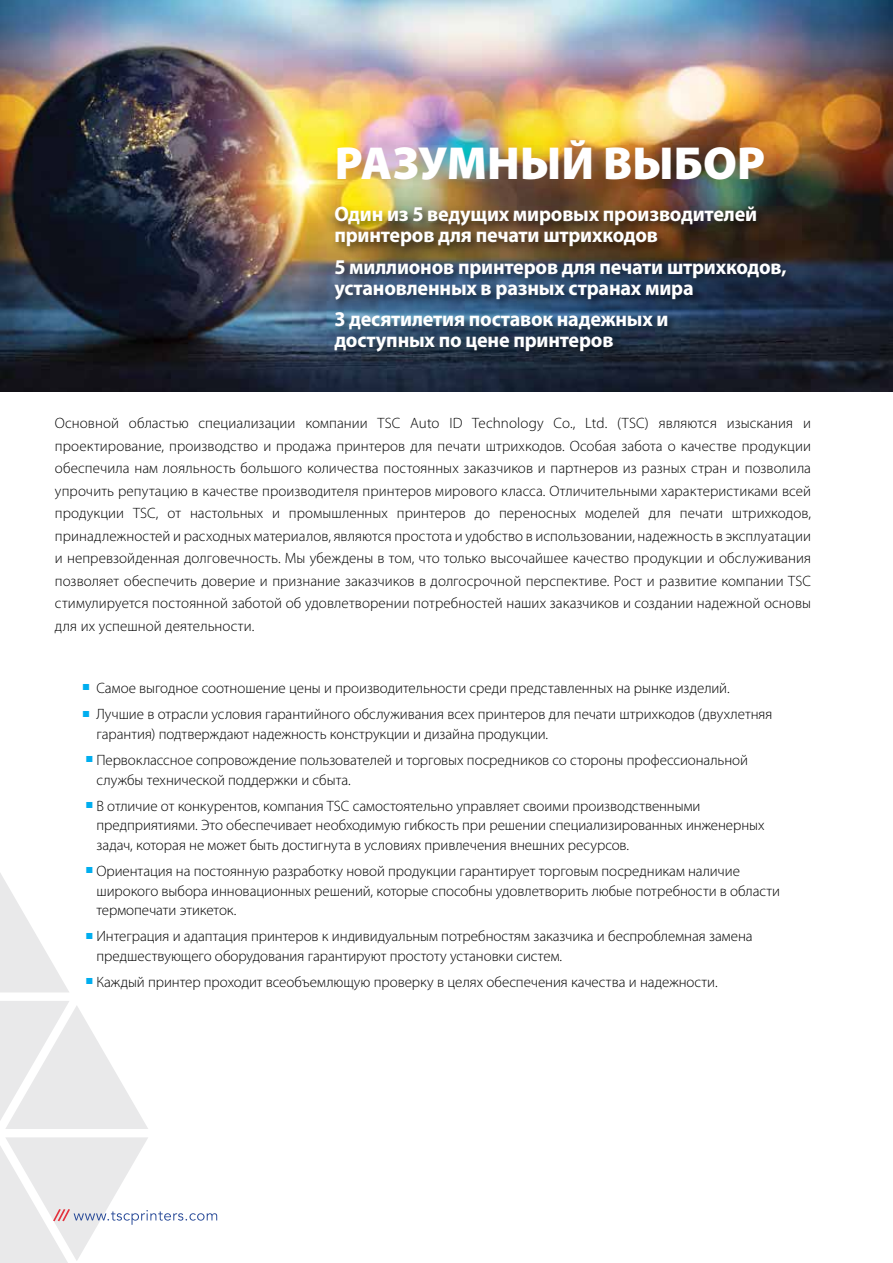
<style>
.page{position:relative;width:893px;height:1263px;background:#fff}
.page>*{position:absolute;margin:0;border:0;box-sizing:border-box;transform-origin:0 0}
.t1{font:900 46.5px "Myriad Pro";color:#fff}
.t2{font:700 21px/21px "Myriad Pro";letter-spacing:-.01em;color:#fff;scale:.96 1}
.t3{font:300 15px/22.5px "Myriad Pro";letter-spacing:-.005em;color:#000}
</style>
<div class="page">
<svg style="left:0;top:873px;width:148px;height:390px;fill:#e9e9ea"></svg>
<svg style="left:53px;top:1209px;width:164px;height:16px"></svg>
<img style="left:0;top:0;width:893px;height:392px">
<div style="left:331px;top:203px;width:466px;height:160px;background:#000;opacity:.55"></div>
<h1 class="t1" style="left:335px;top:133px;width:432px">РАЗУМНЫЙ ВЫБОР</h1>
<h2 class="t2" style="left:334px;top:203px;width:442px">Один из 5 ведущих мировых производителей принтеров для печати штрихкодов</h2>
<h2 class="t2" style="left:334px;top:255px;width:473px">5 миллионов принтеров для печати штрихкодов, установленных в разных странах мира</h2>
<h2 class="t2" style="left:334px;top:308px;width:350px">3 десятилетия поставок надежных и доступных по цене принтеров</h2>
<p class="t3" style="left:55px;top:412px;width:758px;text-align:justify">Основной областью специализации компании TSC Auto ID Technology Co., Ltd. (TSC) являются изыскания и проектирование, производство и продажа принтеров для печати штрихкодов. Особая забота о качестве продукции обеспечила нам лояльность большого количества постоянных заказчиков и партнеров из разных стран и позволила упрочить репутацию в качестве производителя принтеров мирового класса. Отличительными характеристиками всей продукции TSC, от настольных и промышленных принтеров до переносных моделей для печати штрихкодов, принадлежностей и расходных материалов, являются простота и удобство в использовании, надежность в эксплуатации и непревзойденная долговечность. Мы убеждены в том, что только высочайшее качество продукции и обслуживания позволяет обеспечить доверие и признание заказчиков в долгосрочной перспективе. Рост и развитие компании TSC стимулируется постоянной заботой об удовлетворении потребностей наших заказчиков и создании надежной основы для их успешной деятельности.</p>
<p class="t3" style="left:83px;top:677px;width:648px"><sup>■</sup> Самое выгодное соотношение цены и производительности среди представленных на рынке изделий.</p>
<p class="t3" style="left:96px;top:704px;width:678px;line-height:19.5px;text-indent:-13px"><sup>■</sup> Лучшие в отрасли условия гарантийного обслуживания всех принтеров для печати штрихкодов (двухлетняя гарантия) подтверждают надежность конструкции и дизайна продукции.</p>
<p class="t3" style="left:96px;top:750px;width:653px;line-height:19.5px;text-indent:-10px"><sup>■</sup> Первоклассное сопровождение пользователей и торговых посредников со стороны профессиональной службы технической поддержки и сбыта.</p>
<p class="t3" style="left:96px;top:796px;width:670px;line-height:19.5px;text-indent:-10px"><sup>■</sup> В отличие от конкурентов, компания TSC самостоятельно управляет своими производственными предприятиями. Это обеспечивает необходимую гибкость при решении специализированных инженерных задач, которая не может быть достигнута в условиях привлечения внешних ресурсов.</p>
<p class="t3" style="left:96px;top:861px;width:685px;line-height:19.5px;text-indent:-10px"><sup>■</sup> Ориентация на постоянную разработку новой продукции гарантирует торговым посредникам наличие широкого выбора инновационных решений, которые способны удовлетворить любые потребности в области термопечати этикеток.</p>
<p class="t3" style="left:96px;top:926px;width:658px;line-height:19.5px;text-indent:-10px"><sup>■</sup> Интеграция и адаптация принтеров к индивидуальным потребностям заказчика и беспроблемная замена предшествующего оборудования гарантируют простоту установки систем.</p>
<p class="t3" style="left:86px;top:971px;width:633px"><sup>■</sup> Каждый принтер проходит всеобъемлющую проверку в целях обеспечения качества и надежности.</p>
</div>
